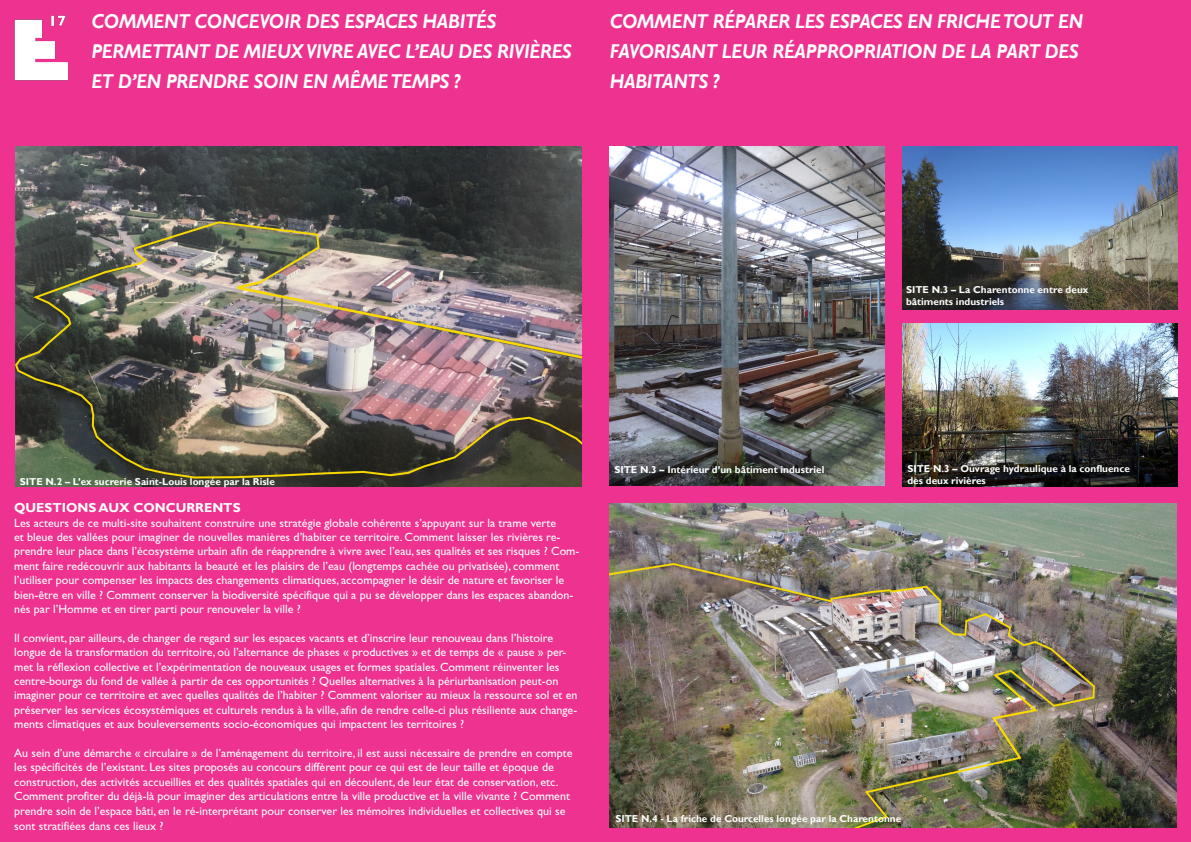
<style>
.page{position:relative;width:1191px;height:842px;background:#fff}
.page>*{position:absolute;margin:0;border:0;box-sizing:border-box;transform-origin:0 0}
.t1{font:italic 700 20px/30px "Gill Sans";letter-spacing:-.01em;color:#fff;scale:.92 1}
.t2{font:700 13px "Gill Sans";color:#fff}
.t3{font:12px/14.4px "Gill Sans";color:#fff}
.t4{font:700 10px "Gill Sans";color:#fcfcfc}
</style>
<div class="page">
<div style="left:0;top:0;width:598px;height:842px;background:#ed328f"></div>
<div style="left:597px;top:0;width:594px;height:842px;background:#ed328f"></div>
<img style="left:16px;top:146px;width:565px;height:340px">
<img style="left:609px;top:503px;width:567px;height:325px">
<img style="left:902px;top:146px;width:275px;height:163px">
<img style="left:609px;top:146px;width:275px;height:339px">
<img style="left:902px;top:323px;width:275px;height:163px">
<img style="left:14px;top:15px;width:55px;height:66px">
<p class="t1" style="left:91px;top:7px;width:524px">COMMENT CONCEVOIR DES ESPACES HABITÉS<br>PERMETTANT DE MIEUX VIVRE AVEC L’EAU DES RIVIÈRES<br>ET D’EN PRENDRE SOIN EN MÊME TEMPS ?</p>
<p class="t1" style="left:609px;top:7px;width:516px">COMMENT RÉPARER LES ESPACES EN FRICHE TOUT EN<br>FAVORISANT LEUR RÉAPPROPRIATION DE LA PART DES<br>HABITANTS ?</p>
<p class="t4" style="left:906px;top:284px;width:184px">SITE N.3 – La Charentonne entre deux</p>
<p class="t4" style="left:906px;top:296px;width:100px">bâtiments industriels</p>
<p class="t4" style="left:20px;top:475px;width:256px">SITE N.2 – L’ex sucrerie Saint-Louis longée par la Risle</p>
<p class="t2" style="left:14px;top:500px;width:228px">QUESTIONS AUX CONCURRENTS</p>
<p class="t3" style="left:14px;top:515px;width:567px">Les acteurs de ce multi-site souhaitent construire une stratégie globale cohérente s’appuyant sur la trame verte<br>et bleue des vallées pour imaginer de nouvelles manières d’habiter ce territoire. Comment laisser les rivières re&shy;prendre leur place dans l’écosystème urbain afin de réapprendre à vivre avec l’eau, ses qualités et ses risques ? Com&shy;ment faire redécouvrir aux habitants la beauté et les plaisirs de l’eau (longtemps cachée ou privatisée), comment l’utiliser pour compenser les impacts des changements climatiques, accompagner le désir de nature et favoriser le bien-être en ville ? Comment conserver la biodiversité spécifique qui a pu se développer dans les espaces abandon&shy;nés par l’Homme et en tirer parti pour renouveler la ville ?</p>
<p class="t3" style="left:14px;top:630px;width:565px">Il convient, par ailleurs, de changer de regard sur les espaces vacants et d’inscrire leur renouveau dans l’histoire longue de la transformation du territoire, où l’alternance de phases « productives » et de temps de « pause » per&shy;met la réflexion collective et l’expérimentation de nouveaux usages et formes spatiales. Comment réinventer les centre-bourgs du fond de vallée à partir de ces opportunités ? Quelles alternatives à la périurbanisation peut-on imaginer pour ce territoire et avec quelles qualités de l’habiter ? Comment valoriser au mieux la ressource sol et en préserver les services écosystémiques et culturels rendus à la ville, afin de rendre celle-ci plus résiliente aux change&shy;ments climatiques et aux bouleversements socio-économiques qui impactent les territoires ?</p>
<p class="t3" style="left:14px;top:746px;width:560px">Au sein d’une démarche « circulaire » de l’aménagement du territoire, il est aussi nécessaire de prendre en compte les spécificités de l’existant. Les sites proposés au concours diffèrent pour ce qui est de leur taille et époque de construction, des activités accueillies et des qualités spatiales qui en découlent, de leur état de conservation, etc.<br>Comment profiter du déjà-là pour imaginer des articulations entre la ville productive et la ville vivante ? Comment prendre soin de l’espace bâti, en le ré-interprétant pour conserver les mémoires individuelles et collectives qui se</p>
<p class="t3" style="left:14px;top:819px;width:151px">sont stratifiées dans ces lieux ?</p>
<p class="t4" style="left:614px;top:464px;width:212px">SITE N.3 – Intérieur d’un bâtiment industriel</p>
<p class="t4" style="left:907px;top:463px;width:224px">SITE N.3 – Ouvrage hydraulique à la confluence</p>
<p class="t4" style="left:907px;top:475px;width:80px">des deux rivières</p>
<p class="t4" style="left:615px;top:812px;width:287px">SITE N.4 - La friche de Courcelles longée par la Charentonne</p>
</div>
